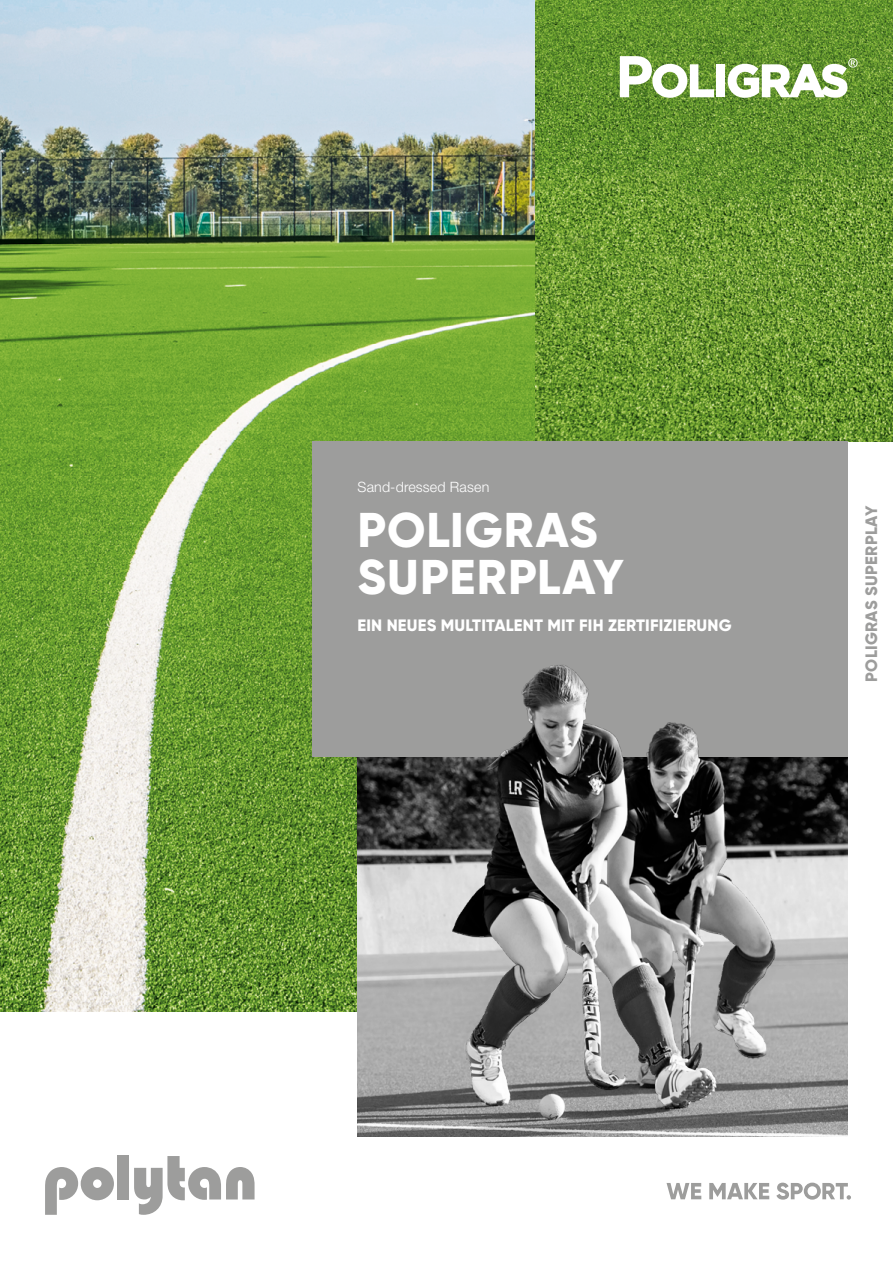
<style>
.page{position:relative;width:893px;height:1263px;background:#fff}
.page>*{position:absolute;margin:0;border:0;box-sizing:border-box;transform-origin:0 0}
.t1{font:800 48.75px/46.3px "Gilroy";letter-spacing:.02em;color:#fff}
.t2{font:800 16.5px "Gilroy";letter-spacing:.01em;color:#fff}
.t3{font:800 16.5px "Gilroy";letter-spacing:.02em;color:#9d9d9c}
.t4{font:300 14.25px "Helvetica Neue LT Std";letter-spacing:.01em;color:#fff}
</style>
<div class="page">
<img style="left:0;top:0;width:536px;height:1012px">
<img style="left:536px;top:0;width:357px;height:442px">
<svg style="left:620px;top:56px;width:94px;height:42px"></svg>
<div style="left:717px;top:64px;width:8px;height:33px;background:#fff"></div>
<svg style="left:728px;top:58px;width:130px;height:40px"></svg>
<div style="left:118px;top:1155px;width:11px;height:44px;background:#9d9d9c"></div>
<svg style="left:134px;top:1156px;width:121px;height:59px"></svg>
<svg style="left:45px;top:1167px;width:69px;height:48px"></svg>
<svg style="left:666px;top:1183px;width:35px;height:16px"></svg>
<svg style="left:709px;top:1183px;width:60px;height:16px"></svg>
<svg style="left:776px;top:1182px;width:75px;height:17px"></svg>
<div style="left:313px;top:442px;width:535px;height:315px;background:#9d9d9c"></div>
<img style="left:357px;top:665px;width:491px;height:470px">
<p class="t4" style="left:358px;top:478px;width:133px">Sand-dressed Rasen</p>
<h1 class="t1" style="left:358px;top:507px;width:268px">POLIGRAS<br>SUPERPLAY</h1>
<p class="t2" style="left:358px;top:614px;width:376px">EIN NEUES MULTITALENT MIT FIH ZERTIFIZIERUNG</p>
<p class="t3" style="left:861px;top:682px;width:177px;rotate:-90deg">POLIGRAS SUPERPLAY</p>
</div>
